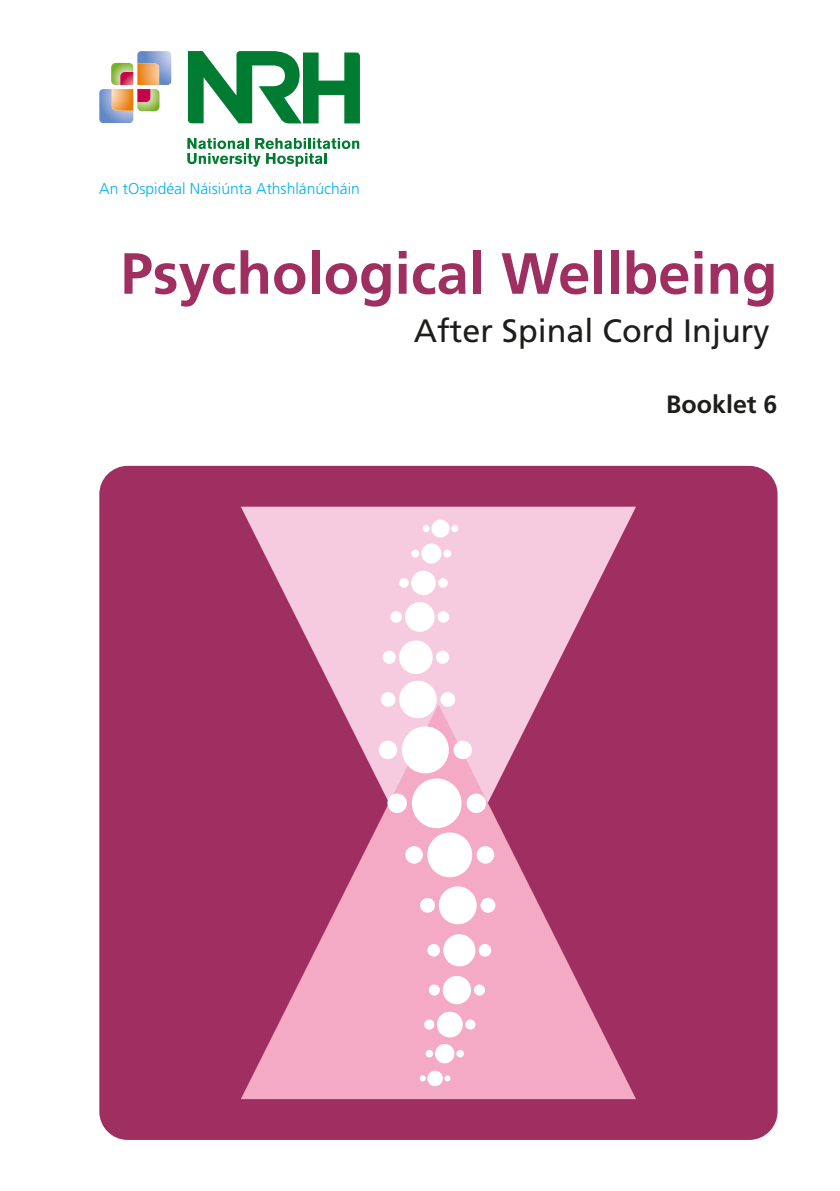
<style>
.page{position:relative;width:840px;height:1191px;background:#fff}
.page>*{position:absolute;margin:0;border:0;box-sizing:border-box;transform-origin:0 0}
.t1{font:700 58px "Frutiger CE";color:#9f2f61}
.t2{font:32.2px "Frutiger";color:#1d1d1b}
.t3{font:700 25px "Frutiger CE";color:#1d1d1b}
.t4{font:300 15.6px "Frutiger";color:#00b1eb}
</style>
<div class="page">
<svg style="left:187px;top:138px;width:172px;height:29px"></svg>
<svg style="left:188px;top:51px;width:172px;height:72px"></svg>
<svg style="left:99px;top:51px;width:72px;height:72px"></svg>
<div style="left:99px;top:466px;width:678px;height:674px;background:#9f2f61;border-radius:28px"></div>
<svg style="left:241px;top:507px;width:394px;height:197px;fill:#f7cbdf"></svg>
<svg style="left:241px;top:704px;width:394px;height:395px;fill:#f4a9c5"></svg>
<div style="left:399px;top:681px;width:37px;height:37px;background:#fff;border-radius:50%"></div>
<div style="left:380px;top:692px;width:15px;height:15px;background:#fff;border-radius:50%"></div>
<div style="left:440px;top:692px;width:15px;height:15px;background:#fff;border-radius:50%"></div>
<div style="left:401px;top:726px;width:47px;height:47px;background:#fff;border-radius:50%"></div>
<div style="left:378px;top:740px;width:19px;height:19px;background:#fff;border-radius:50%"></div>
<div style="left:453px;top:740px;width:18px;height:19px;background:#fff;border-radius:50%"></div>
<div style="left:411px;top:778px;width:50px;height:50px;background:#fff;border-radius:50%"></div>
<div style="left:387px;top:793px;width:19px;height:20px;background:#fff;border-radius:50%"></div>
<div style="left:466px;top:793px;width:20px;height:20px;background:#fff;border-radius:50%"></div>
<div style="left:427px;top:832px;width:45px;height:45px;background:#fff;border-radius:50%"></div>
<div style="left:405px;top:846px;width:17px;height:17px;background:#fff;border-radius:50%"></div>
<div style="left:476px;top:846px;width:18px;height:17px;background:#fff;border-radius:50%"></div>
<div style="left:438px;top:886px;width:38px;height:38px;background:#fff;border-radius:50%"></div>
<div style="left:420px;top:898px;width:15px;height:14px;background:#fff;border-radius:50%"></div>
<div style="left:480px;top:898px;width:15px;height:14px;background:#fff;border-radius:50%"></div>
<div style="left:443px;top:934px;width:32px;height:32px;background:#fff;border-radius:50%"></div>
<div style="left:427px;top:944px;width:13px;height:12px;background:#fff;border-radius:50%"></div>
<div style="left:478px;top:944px;width:13px;height:12px;background:#fff;border-radius:50%"></div>
<div style="left:442px;top:976px;width:29px;height:28px;background:#fff;border-radius:50%"></div>
<div style="left:428px;top:984px;width:11px;height:11px;background:#fff;border-radius:50%"></div>
<div style="left:473px;top:984px;width:11px;height:11px;background:#fff;border-radius:50%"></div>
<div style="left:436px;top:1011px;width:26px;height:26px;background:#fff;border-radius:50%"></div>
<div style="left:424px;top:1019px;width:10px;height:10px;background:#fff;border-radius:50%"></div>
<div style="left:465px;top:1019px;width:10px;height:10px;background:#fff;border-radius:50%"></div>
<div style="left:435px;top:1044px;width:19px;height:19px;background:#fff;border-radius:50%"></div>
<div style="left:425px;top:1049px;width:8px;height:8px;background:#fff;border-radius:50%"></div>
<div style="left:456px;top:1049px;width:8px;height:8px;background:#fff;border-radius:50%"></div>
<div style="left:427px;top:1070px;width:15px;height:16px;background:#fff;border-radius:50%"></div>
<svg style="left:419px;top:1075px;width:6px;height:6px"></svg>
<svg style="left:444px;top:1075px;width:6px;height:6px"></svg>
<div style="left:399px;top:640px;width:33px;height:34px;background:#fff;border-radius:50%"></div>
<div style="left:382px;top:650px;width:13px;height:14px;background:#fff;border-radius:50%"></div>
<div style="left:436px;top:650px;width:13px;height:14px;background:#fff;border-radius:50%"></div>
<div style="left:405px;top:602px;width:29px;height:30px;background:#fff;border-radius:50%"></div>
<div style="left:390px;top:611px;width:12px;height:12px;background:#fff;border-radius:50%"></div>
<div style="left:437px;top:611px;width:12px;height:12px;background:#fff;border-radius:50%"></div>
<div style="left:421px;top:543px;width:20px;height:20px;background:#fff;border-radius:50%"></div>
<div style="left:411px;top:549px;width:8px;height:8px;background:#fff;border-radius:50%"></div>
<div style="left:443px;top:549px;width:8px;height:8px;background:#fff;border-radius:50%"></div>
<div style="left:411px;top:570px;width:24px;height:25px;background:#fff;border-radius:50%"></div>
<div style="left:399px;top:578px;width:9px;height:9px;background:#fff;border-radius:50%"></div>
<div style="left:438px;top:578px;width:9px;height:9px;background:#fff;border-radius:50%"></div>
<div style="left:431px;top:519px;width:18px;height:18px;background:#fff;border-radius:50%"></div>
<div style="left:422px;top:525px;width:7px;height:7px;background:#fff;border-radius:50%"></div>
<div style="left:451px;top:525px;width:7px;height:7px;background:#fff;border-radius:50%"></div>
<p class="t4" style="left:99px;top:180px;width:262px">An tOspidéal Náisiúnta Athshlánúcháin</p>
<p class="t1" style="left:120px;top:239px;width:658px">Psychological Wellbeing</p>
<p class="t2" style="left:413px;top:312px;width:357px">After Spinal Cord Injury</p>
<p class="t3" style="left:666px;top:389px;width:113px">Booklet 6</p>
</div>
